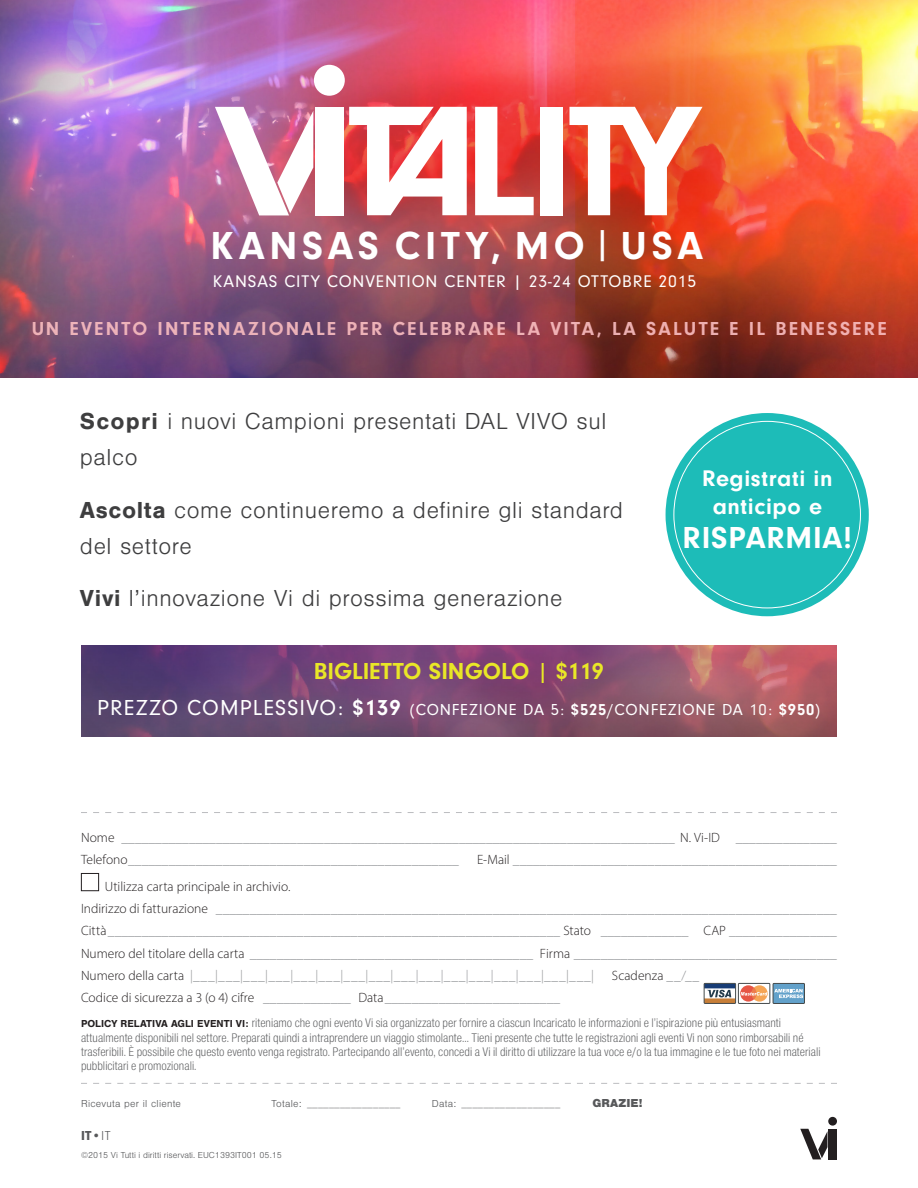
<style>
.page{position:relative;width:918px;height:1188px;background:#fff}
.page>*{position:absolute;margin:0;border:0;box-sizing:border-box;transform-origin:0 0}
.Copyright_Lt{font:700 40.5px "Neuzeit Gro";letter-spacing:.115em;color:#fff}
.Copyright_Lt-2{font:700 31.5px "Neuzeit Gro";letter-spacing:.025em;color:#fff}
.Copyright_Lt-3{font:300 24px/36px "Nimbus San";letter-spacing:.025em;color:#3e3e3f}
.Header_1_Lt_-_All_Ca{font:700 24px "Neuzeit Gro";color:#e9e727}
.Copyright_Lt-4{font:700 23.55px/28.2px "Neuzeit Gro";letter-spacing:.025em;color:#fff;text-align:center}
.t1{font:700 19.5px "Neuzeit Gro";letter-spacing:.115em;color:#f9bdc0}
.Copyright_Lt-5{font:17.55px "Neuzeit Gro";letter-spacing:.05em;color:#fff}
.Copyright_Lt-6{font:16.5px "Neuzeit Gro";letter-spacing:.05em;color:#fff}
.t2{font:300 13.5px "Myriad Pro";color:#939598}
.t3{font:300 13.5px "Myriad Pro";letter-spacing:.005em;color:#231f20}
.Copyright_Lt-7{font:300 13.5px "Neuzeit Gro";color:#57585a}
.t4{font:300 12px/14.4px "Nimbus San Con L";color:#57585a}
.Copyright_Lt-8{font:900 12px "Nimbus San";letter-spacing:.02em;color:#57585a}
.t5{font:300 10.5px "Nimbus San";letter-spacing:.025em;color:#57585a}
.t6{font:300 9px "Nimbus San";color:#57585a}
.s1{font-weight:400;font-size:37.35px}
.s2{font-weight:700}
.s3{font-weight:400}
.s4{font-size:22.5px}
.s5{font-weight:700;font-size:22.5px}
.s6{color:#231f20}
.s7{color:#939598}
.s8{font-family:"Nimbus San";font-weight:700;font-size:10.5px;color:#231f20}
.s9{font-weight:900}
</style>
<div class="page">
<img style="left:0;top:0;width:918px;height:378px">
<img style="left:81px;top:645px;width:755px;height:91px">
<div style="left:81px;top:873px;width:18px;height:18px;border:1px solid #231f20"></div>
<div style="left:773px;top:983px;width:32px;height:21px;border:1px solid #444a4b"></div>
<svg style="left:704px;top:983px;width:99px;height:21px"></svg>
<div style="left:829px;top:1129px;width:8px;height:30px;background:#231f20"></div>
<svg style="left:800px;top:1129px;width:27px;height:30px"></svg>
<div style="left:828px;top:1117px;width:9px;height:9px;background:#231f20;border-radius:50%"></div>
<svg style="left:81px;top:1083px;width:756px;height:1px"></svg>
<svg style="left:81px;top:812px;width:756px;height:1px"></svg>
<div style="left:666px;top:413px;width:203px;height:203px;background:#1dbcb8;border-radius:50%"></div>
<svg style="left:349px;top:107px;width:118px;height:108px"></svg>
<svg style="left:475px;top:107px;width:59px;height:108px"></svg>
<div style="left:540px;top:107px;width:22px;height:108px;background:#fff"></div>
<svg style="left:569px;top:107px;width:134px;height:108px"></svg>
<div style="left:315px;top:107px;width:29px;height:108px;background:#fff"></div>
<svg style="left:215px;top:107px;width:98px;height:108px"></svg>
<div style="left:314px;top:65px;width:31px;height:31px;background:#fff;border-radius:50%"></div>
<p class="Copyright_Lt" style="left:211px;top:223px;width:494px">KANSAS CITY, MO <span class="s1">|</span> USA</p>
<p class="Copyright_Lt-5" style="left:213px;top:272px;width:485px">KANSAS CITY CONVENTION CENTER | 23-24 OTTOBRE 2015</p>
<h3 class="t1" style="left:31px;top:318px;width:857px">UN EVENTO INTERNAZIONALE PER CELEBRARE LA VITA, LA SALUTE E IL BENESSERE</h3>
<p class="Copyright_Lt-3" style="left:80px;top:404px;width:528px"><span class="s2">Scopri</span> i nuovi Campioni presentati DAL VIVO sul palco</p>
<p class="Copyright_Lt-3" style="left:80px;top:492px;width:545px"><span class="s2">Ascolta</span> come continueremo a definire gli standard del settore</p>
<p class="Copyright_Lt-3" style="left:80px;top:581px;width:484px"><span class="s2">Vivi</span> l’innovazione Vi di prossima generazione</p>
<p class="Header_1_Lt_-_All_Ca" style="left:314px;top:658px;width:292px">BIGLIETTO SINGOLO <span class="s3">|</span> $119</p>
<p class="Copyright_Lt-4" style="left:702px;top:464px;width:132px">Registrati in anticipo e</p>
<p class="Copyright_Lt-2" style="left:683px;top:520px;width:171px">RISPARMIA!</p>
<p class="Copyright_Lt-6" style="left:97px;top:700px;width:724px"><span class="s4">PREZZO COMPLESSIVO:</span> <span class="s5">$139</span> (CONFEZIONE DA 5: <span class="s2">$525</span>/CONFEZIONE DA 10: <span class="s2">$950</span>)</p>
<p class="t2" style="left:81px;top:830px;width:758px"><span class="s6">Nome</span> __________________________________________________________________________________ <span class="s6">N. Vi-ID</span> _______________</p>
<p class="t2" style="left:81px;top:852px;width:379px"><span class="s6">Telefono</span>_________________________________________________</p>
<p class="t2" style="left:477px;top:852px;width:361px"><span class="s6">E-Mail</span> ________________________________________________</p>
<p class="t3" style="left:105px;top:878px;width:187px">Utilizza carta principale in archivio.</p>
<p class="t2" style="left:81px;top:901px;width:757px"><span class="s6">Indirizzo di fatturazione</span> ____________________________________________________________________________________________</p>
<p class="t2" style="left:81px;top:923px;width:758px"><span class="s6">Città</span>___________________________________________________________________ <span class="s6">Stato</span> _____________ <span class="s6">CAP</span> ________________</p>
<p class="t2" style="left:81px;top:945px;width:757px"><span class="s6">Numero del titolare della carta</span> __________________________________________ <span class="s6">Firma</span> _______________________________________</p>
<p class="t2" style="left:81px;top:967px;width:515px"><span class="s6">Numero della carta</span> |___|___|___|___|___|___|___|___|___|___|___|___|___|___|___|___|</p>
<p class="t3" style="left:612px;top:967px;width:89px">Scadenza <span class="s7">__/__</span></p>
<p class="t2" style="left:81px;top:989px;width:481px"><span class="s6">Codice di sicurezza a 3 (o 4) cifre</span> _____________ <span class="s6">Data</span>__________________________</p>
<p class="t4" style="left:81px;top:1016px;width:741px"><span class="s8">POLICY RELATIVA AGLI EVENTI VI:</span> riteniamo che ogni evento Vi sia organizzato per fornire a ciascun Incaricato le informazioni e l’ispirazione più entusiasmanti attualmente disponibili nel settore. Preparati quindi a intraprendere un viaggio stimolante… Tieni presente che tutte le registrazioni agli eventi Vi non sono rimborsabili né trasferibili. È possibile che questo evento venga registrato. Partecipando all’evento, concedi a Vi il diritto di utilizzare la tua voce e/o la tua immagine e le tue foto nei materiali pubblicitari e promozionali.</p>
<p class="t5" style="left:81px;top:1098px;width:102px">Ricevuta per il cliente</p>
<p class="t5" style="left:272px;top:1098px;width:130px">Totale: _________________</p>
<p class="t5" style="left:432px;top:1098px;width:130px">Data: __________________</p>
<p class="Copyright_Lt-8" style="left:592px;top:1096px;width:52px">GRAZIE!</p>
<p class="Copyright_Lt-7" style="left:81px;top:1128px;width:31px"><span class="s9">IT</span>•IT</p>
<p class="t6" style="left:81px;top:1151px;width:202px">©2015 Vi Tutti i diritti riservati. EUC1393IT001 05.15</p>
</div>
